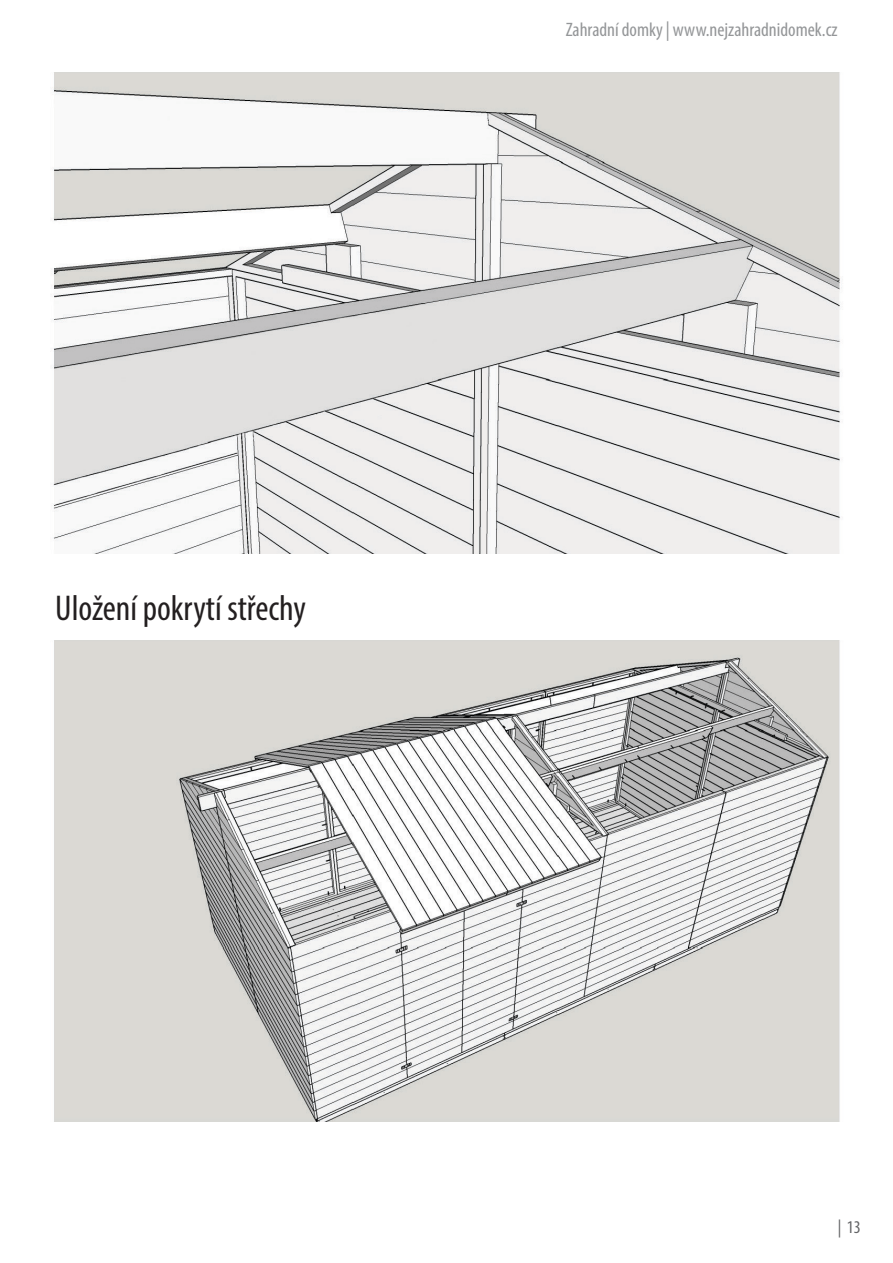
<style>
.page{position:relative;width:893px;height:1263px;background:#fff}
.page>*{position:absolute;margin:0;border:0;box-sizing:border-box;transform-origin:0 0}
.Text_1{font:condensed 36px "Myriad Pro";color:#231f20}
.t1{font:condensed 19.5px "Myriad Pro";color:#949698}
.t2{font:condensed 18px "Myriad Pro";color:#636466}
</style>
<div class="page">
<img style="left:53px;top:72px;width:790px;height:482px">
<img style="left:54px;top:640px;width:786px;height:481px">
<p class="Text_1" style="left:55px;top:586px;width:252px">Uložení pokrytí střechy</p>
<p class="t1" style="left:566px;top:18px;width:273px">Zahradní domky | www.nejzahradnidomek.cz</p>
<p class="t2" style="left:838px;top:1216px;width:25px">| 13</p>
</div>
